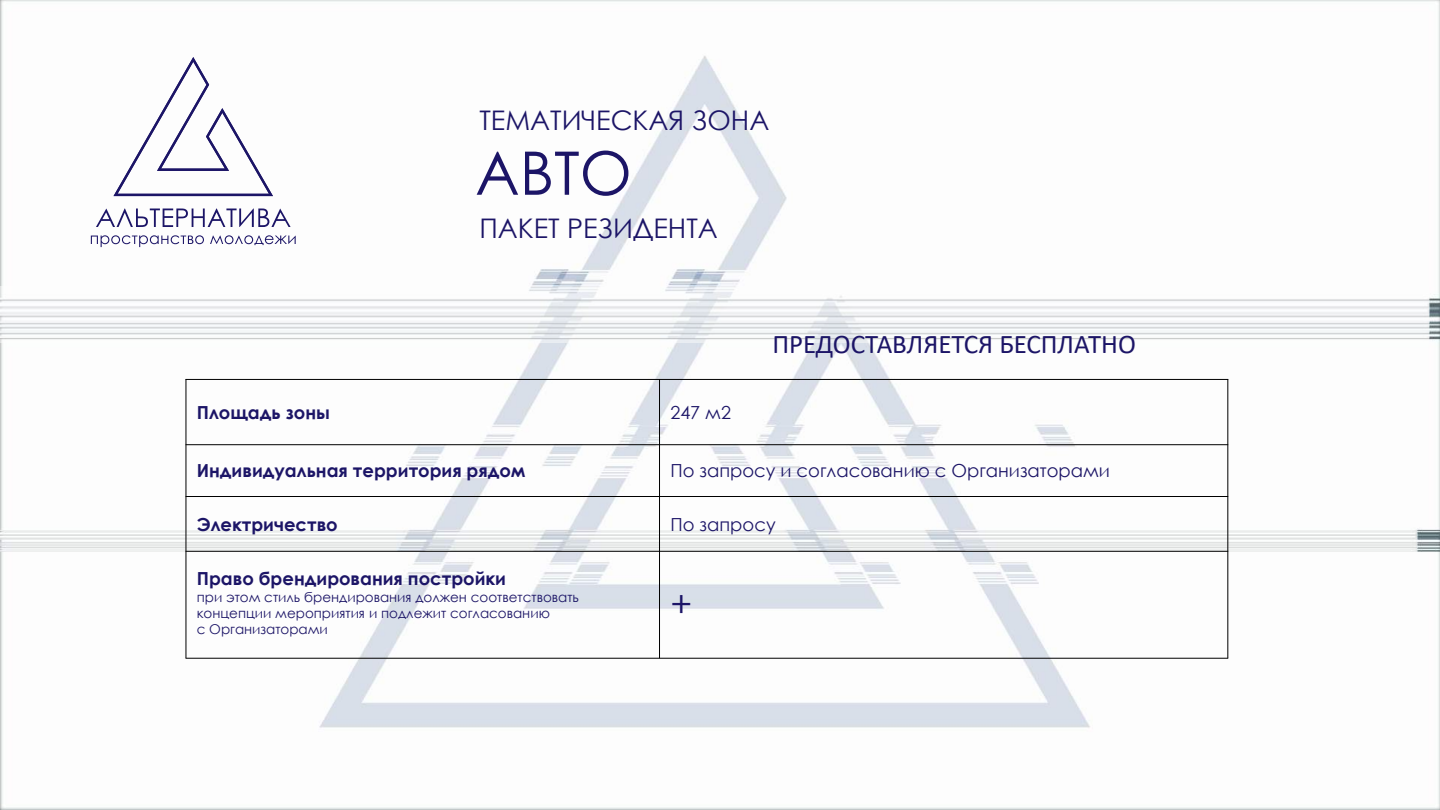
<style>
.page{position:relative;width:1440px;height:810px;background:#fff}
.page>*{position:absolute;margin:0;border:0;box-sizing:border-box;transform-origin:0 0}
.t1{font:60px "Century Gothic";color:#1c1567}
.t2{font:36px "Century Gothic";color:#1c1567}
.t3{font:27px "Century Gothic";color:#1c1567}
.t4{font:27px "Calibri";color:#1c1567}
.t5{font:700 18px "Century Gothic";color:#1c1567}
.t6{font:18px "Century Gothic";color:#1c1567}
.t7{font:13.5px/16.2px "Century Gothic";color:#1c1567}
</style>
<div class="page">
<img style="left:0;top:0;width:1440px;height:810px">
<svg style="left:0;top:287px;width:1429px;height:56px;fill:#f6f8f8"></svg>
<hr style="left:659px;top:379px;width:1px;height:279px;background:#000">
<hr style="left:186px;top:445px;width:1042px;height:1px;background:#000">
<hr style="left:186px;top:496px;width:1042px;height:1px;background:#000">
<hr style="left:186px;top:551px;width:1042px;height:1px;background:#000">
<hr style="left:186px;top:379px;width:1px;height:279px;background:#000">
<hr style="left:1228px;top:379px;width:1px;height:279px;background:#000">
<hr style="left:186px;top:379px;width:1042px;height:1px;background:#000">
<hr style="left:186px;top:658px;width:1042px;height:1px;background:#000">
<svg style="left:96px;top:209px;width:195px;height:18px"></svg>
<svg style="left:114px;top:57px;width:159px;height:139px"></svg>
<svg style="left:91px;top:235px;width:113px;height:12px"></svg>
<svg style="left:210px;top:235px;width:86px;height:10px"></svg>
<h3 class="t3" style="left:479px;top:101px;width:291px">ТЕМАТИЧЕСКАЯ ЗОНА</h3>
<h1 class="t1" style="left:475px;top:131px;width:158px">АВТО</h1>
<h3 class="t3" style="left:479px;top:210px;width:240px">ПАКЕТ РЕЗИДЕНТА</h3>
<h3 class="t5" style="left:197px;top:399px;width:135px">Площадь зоны</h3>
<h3 class="t6" style="left:670px;top:400px;width:62px">247 м2</h3>
<h3 class="t4" style="left:772px;top:325px;width:365px">ПРЕДОСТАВЛЯЕТСЯ БЕСПЛАТНО</h3>
<h3 class="t5" style="left:197px;top:457px;width:330px">Индивидуальная территория рядом</h3>
<h3 class="t6" style="left:670px;top:458px;width:441px">По запросу и согласованию с Организаторами</h3>
<h3 class="t5" style="left:197px;top:511px;width:142px">Электричество</h3>
<h3 class="t6" style="left:670px;top:512px;width:107px">По запросу</h3>
<h3 class="t5" style="left:197px;top:565px;width:311px">Право брендирования постройки</h3>
<p class="t7" style="left:197px;top:589px;width:384px">при этом стиль брендирования должен соответствовать концепции мероприятия и подлежит согласованию<br>с Организаторами</p>
<h2 class="t2" style="left:670px;top:578px;width:23px">+</h2>
</div>
